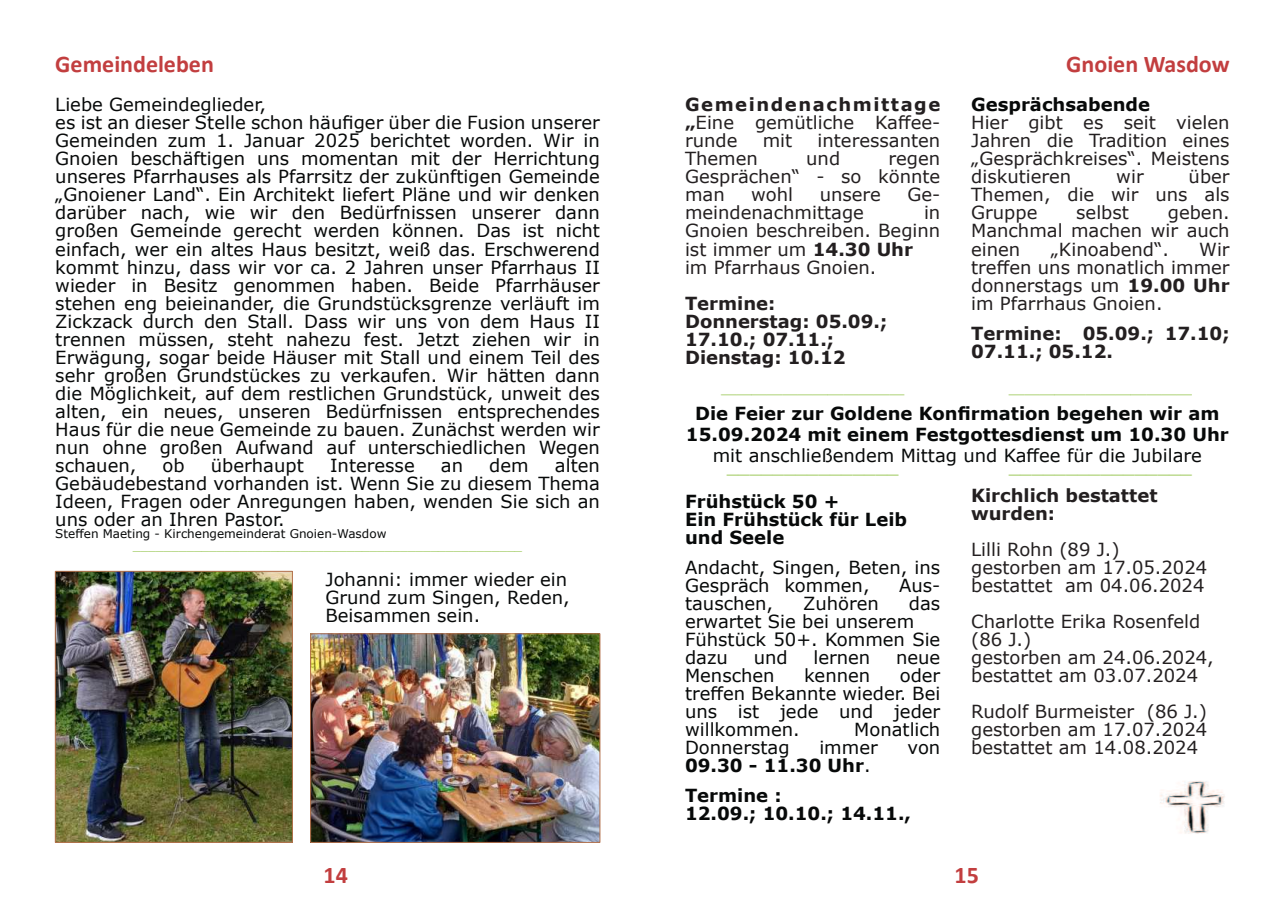
<style>
.page{position:relative;width:1285px;height:919px;background:#fff}
.page>*{position:absolute;margin:0;border:0;box-sizing:border-box;transform-origin:0 0}
.t1{font:700 24px "Calibri";color:#c23e3f}
.t2{font:24px "Verdana";color:rgb(140 191 63/.61)}
.t3{font:18px/18px "Verdana";color:#070909}
.t4{font:18px/18px "Verdana";color:#231f20;text-align:justify}
.t5{font:700 18px/18px "Verdana";color:#070909}
.t6{font:700 18px/18px "Verdana";color:#231f20}
.t7{font:18px "Verdana";color:rgb(141 192 64/.96)}
.t8{font:12px "Verdana";color:rgb(141 192 64/.96)}
.t9{font:12px "Verdana";color:#070909}
.s1{font-weight:700}
.s2{font-weight:400}
</style>
<div class="page">
<img style="left:312px;top:635px;width:286px;height:205px">
<div style="left:310px;top:633px;width:290px;height:209px;border:1px solid #b4724d"></div>
<img style="left:57px;top:573px;width:234px;height:267px">
<div style="left:55px;top:571px;width:238px;height:271px;border:1px solid #b4724d"></div>
<img style="left:1160px;top:781px;width:65px;height:53px">
<h1 class="t1" style="left:55px;top:47px;width:160px">Gemeindeleben</h1>
<h1 class="t1" style="left:1066px;top:47px;width:165px">Gnoien Wasdow</h1>
<p class="t3" style="left:55px;top:96px;width:546px">Liebe Gemeindeglieder,<br>es ist an dieser Stelle schon häu昀椀ger über die Fusion unserer Gemeinden zum 1. Januar 2025 berichtet worden. Wir in Gnoien beschäftigen uns momentan mit der Herrichtung unseres Pfarrhauses als Pfarrsitz der zukünftigen Gemeinde „Gnoiener Land“. Ein Architekt liefert Pläne und wir denken darüber nach, wie wir den Bedürfnissen unserer dann großen Gemeinde gerecht werden können. Das ist nicht einfach, wer ein altes Haus besitzt, weiß das. Erschwerend kommt hinzu, dass wir vor ca. 2 Jahren unser Pfarrhaus II wieder in Besitz genommen haben. Beide Pfarrhäuser stehen eng beieinander, die Grundstücksgrenze verläuft im Zickzack durch den Stall. Dass wir uns von dem Haus II trennen müssen, steht nahezu fest. Jetzt ziehen wir in Erwägung, sogar beide Häuser mit Stall und einem Teil des sehr großen Grundstückes zu verkaufen. Wir hätten dann die Möglichkeit, auf dem restlichen Grundstück, unweit des alten, ein neues, unseren Bedürfnissen entsprechendes Haus für die neue Gemeinde zu bauen. Zunächst werden wir nun ohne großen Aufwand auf unterschiedlichen Wegen schauen,</p>
<p class="t3" style="left:55px;top:456px;width:546px;text-align:justify;text-indent:499px">alten Gebäudebestand vorhanden ist. Wenn Sie zu diesem Thema Ideen, Fragen oder Anregungen haben, wenden Sie sich an uns oder an Ihren Pastor.</p>
<p class="t9" style="left:55px;top:525px;width:332px">Ste昀昀en Maeting - Kirchengemeinderat Gnoien-Wasdow</p>
<p class="t8" style="left:133px;top:537px;width:391px">___________________________________________________</p>
<p class="t3" style="left:325px;top:570px;width:246px">Johanni: immer wieder ein<br>Grund zum Singen, Reden,<br>Beisammen sein.</p>
<p class="t3" style="left:162px;top:456px;width:24px">ob</p>
<p class="t3" style="left:211px;top:456px;width:94px">überhaupt</p>
<p class="t3" style="left:330px;top:456px;width:86px">Interesse</p>
<p class="t3" style="left:441px;top:456px;width:24px">an</p>
<p class="t3" style="left:489px;top:456px;width:41px">dem</p>
<h1 class="t1" style="left:323px;top:857px;width:26px">14</h1>
<p class="t4" style="left:685px;top:96px;width:257px"><span class="s1">Gemeindenachmittage „</span>Eine gemütliche Ka昀昀ee&shy;runde</p>
<p class="t4" style="left:762px;top:132px;width:31px">mit</p>
<p class="t4" style="left:817px;top:132px;width:124px">interessanten</p>
<p class="t4" style="left:685px;top:150px;width:74px">Themen</p>
<p class="t4" style="left:806px;top:150px;width:35px">und</p>
<p class="t4" style="left:685px;top:150px;width:257px;text-indent:203px">regen Gesprächen“ - so könnte man</p>
<p class="t4" style="left:751px;top:186px;width:43px">wohl</p>
<p class="t4" style="left:819px;top:186px;width:63px">unsere</p>
<p class="t4" style="left:907px;top:186px;width:34px">Ge-</p>
<p class="t4" style="left:685px;top:204px;width:180px">meindenachmittage</p>
<p class="t4" style="left:685px;top:204px;width:257px;text-align:left;text-indent:239px">in<br>Gnoien beschreiben. Beginn ist immer um <span class="s1">14.30 Uhr<br></span>im Pfarrhaus Gnoien.</p>
<p class="t6" style="left:685px;top:293px;width:204px">Termine:<br>Donnerstag: 05.09.;<br>17.10.; 07.11.;<br>Dienstag: 10.12</p>
<p class="t5" style="left:970px;top:95px;width:180px">Gesprächsabende</p>
<p class="t4" style="left:970px;top:114px;width:260px">Hier gibt es seit vielen Jahren die Tradition eines „Gesprächkreises“. Meistens diskutieren</p>
<p class="t4" style="left:970px;top:168px;width:260px;text-indent:217px">über Themen, die wir uns als Gruppe</p>
<p class="t4" style="left:1116px;top:168px;width:29px">wir</p>
<p class="t4" style="left:970px;top:204px;width:260px;text-indent:197px">geben.<br>Manchmal machen wir auch einen</p>
<p class="t4" style="left:1075px;top:204px;width:54px">selbst</p>
<p class="t4" style="left:1050px;top:240px;width:120px">„Kinoabend“.</p>
<p class="t4" style="left:970px;top:240px;width:260px;text-indent:228px">Wir tre昀昀en uns monatlich immer donnerstags um <span class="s1">19.00 Uhr </span>im Pfarrhaus Gnoien.</p>
<p class="t6" style="left:970px;top:323px;width:260px">Termine: 05.09.; 17.10;<br>07.11.; 05.12.</p>
<h1 class="t2" style="left:721px;top:366px;width:185px">____________</h1>
<h1 class="t2" style="left:1008px;top:366px;width:185px">____________</h1>
<p class="t5" style="left:685px;top:402px;width:544px;line-height:21px;text-align:center">Die Feier zur Goldene Kon昀椀rmation begehen wir am<br>15.09.2024 mit einem Festgottesdienst um 10.30 Uhr</p>
<p class="t3" style="left:712px;top:446px;width:490px">mit anschließendem Mittag und Ka昀昀ee für die Jubilare</p>
<p class="t7" style="left:726px;top:454px;width:173px">_______________</p>
<p class="t7" style="left:1008px;top:454px;width:185px">________________</p>
<p class="t5" style="left:685px;top:491px;width:223px">Frühstück 50 +<br>Ein Frühstück für Leib und Seele</p>
<p class="t3" style="left:685px;top:558px;width:257px">Andacht, Singen, Beten, ins<br>Gespräch kommen,</p>
<p class="t3" style="left:899px;top:576px;width:43px">Aus-</p>
<p class="t3" style="left:685px;top:594px;width:90px">tauschen,</p>
<p class="t3" style="left:803px;top:594px;width:77px">Zuhören</p>
<p class="t3" style="left:685px;top:594px;width:257px;text-indent:224px">das erwartet Sie bei unserem<br>Fühstück 50+. Kommen Sie dazu</p>
<p class="t3" style="left:753px;top:648px;width:35px">und</p>
<p class="t3" style="left:813px;top:648px;width:58px">lernen</p>
<p class="t3" style="left:895px;top:648px;width:46px">neue</p>
<p class="t3" style="left:685px;top:666px;width:91px">Menschen</p>
<p class="t3" style="left:804px;top:666px;width:68px">kennen</p>
<p class="t3" style="left:685px;top:666px;width:257px;text-align:justify;text-indent:215px">oder tre昀昀en Bekannte wieder. Bei uns ist jede und jeder willkommen.</p>
<p class="t3" style="left:854px;top:720px;width:88px">Monatlich</p>
<p class="t3" style="left:685px;top:738px;width:106px">Donnerstag</p>
<p class="t3" style="left:819px;top:738px;width:60px">immer</p>
<p class="t3" style="left:907px;top:738px;width:34px">von</p>
<p class="t5" style="left:685px;top:749px;width:187px;line-height:30px">09.30 - 11.30 Uhr<span class="s2">.<br></span>Termine :</p>
<p class="t5" style="left:685px;top:803px;width:227px">12.09.; 10.10.; 14.11.,</p>
<p class="t6" style="left:970px;top:485px;width:188px">Kirchlich bestattet wurden:</p>
<p class="t4" style="left:970px;top:540px;width:237px;text-align:left">Lilli Rohn (89 J.) gestorben am 17.05.2024 bestattet am 04.06.2024</p>
<p class="t4" style="left:970px;top:612px;width:244px;text-align:left">Charlotte Erika Rosenfeld (86 J.)<br>gestorben am 24.06.2024, bestattet am 03.07.2024</p>
<p class="t4" style="left:970px;top:702px;width:237px">Rudolf Burmeister (86 J.) gestorben am 17.07.2024 bestattet am 14.08.2024</p>
<h1 class="t1" style="left:954px;top:857px;width:26px">15</h1>
</div>
